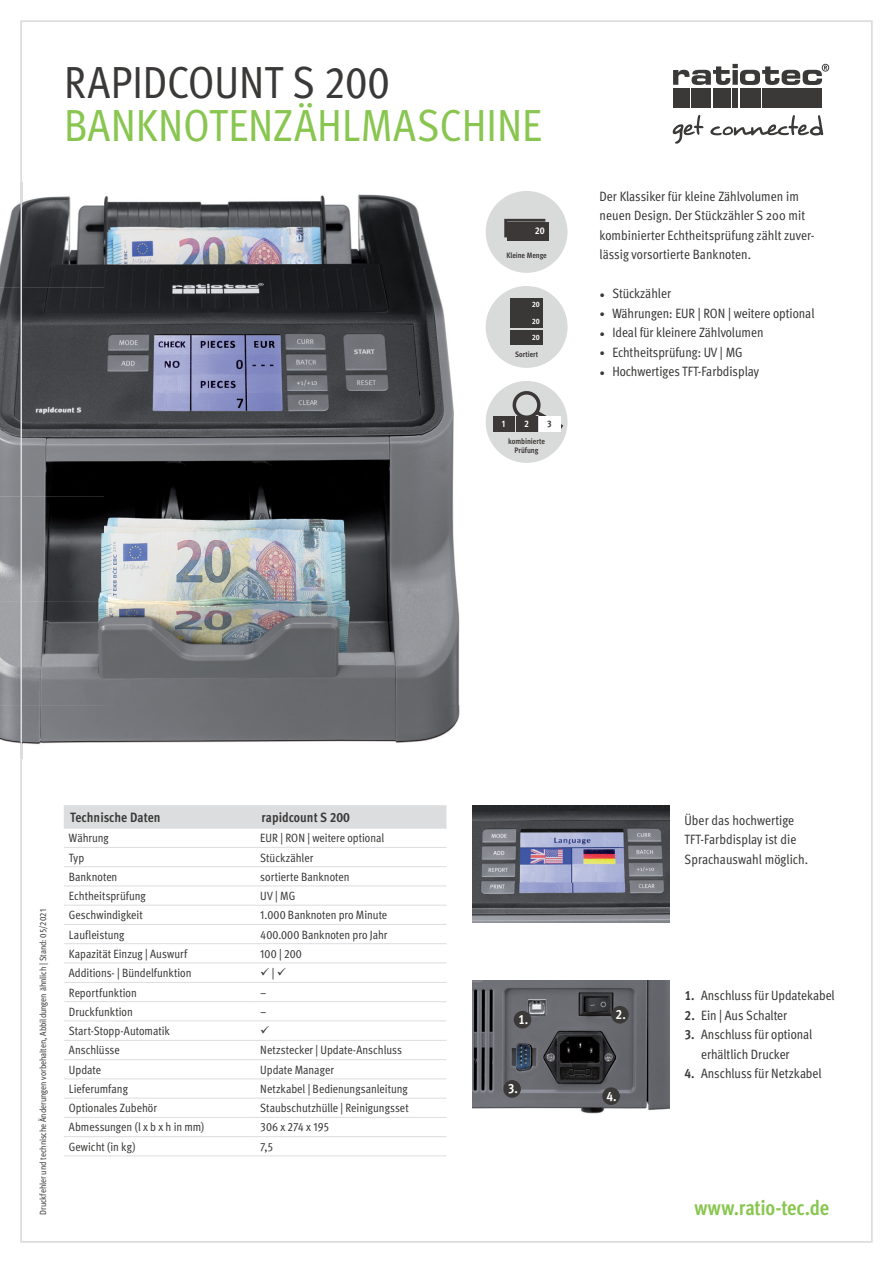
<style>
.page{position:relative;width:893px;height:1263px;background:#fff}
.page>*{position:absolute;margin:0;border:0;box-sizing:border-box;transform-origin:0 0}
.t1{font:condensed 45px "Meta Pro";color:#89c650}
.t2{font:condensed 45px "Meta Pro";letter-spacing:.005em;color:#3a3938}
.t3{font:700 condensed 21px "Meta Pro";letter-spacing:-.015em;color:#89c650}
.t4{font:condensed 13.5px/19.5px "Meta Pro";color:#3a3938}
.t5{font:700 condensed 13.5px "Meta Pro";letter-spacing:.005em;color:#3a3938}
.t6{font:700 condensed 13.5px "Meta Pro";color:#fff}
.t7{font:condensed 12px "Meta Pro";color:#3a3938}
.t8{font:700 condensed 9.75px "Meta Pro";color:#fff}
.t9{font:700 condensed 9.45px "Meta Pro";color:#fff}
.t10{font:700 condensed 9.45px "Meta Pro";color:#3b3837}
.t11{font:condensed 9px "Meta Pro";color:#3a3938}
.t12{font:700 condensed 7.95px/8.9px "Meta Pro";color:#3b3837;text-align:center}
.t13{font:700 condensed 7.8px "Meta Pro";letter-spacing:-.005em;color:#3b3837}
.t14{font:700 condensed 7.8px "Meta Pro";color:#3a3737}
.t15{font:700 condensed 7.8px/16.2px "Meta Pro";color:#fff;text-align:justify}
.s1{font-weight:700}
</style>
<div class="page">
<div style="left:673px;top:88px;width:16px;height:19px;background:#3a3938"></div>
<div style="left:692px;top:88px;width:19px;height:19px;background:#3a3938"></div>
<div style="left:762px;top:88px;width:60px;height:19px;background:#3a3938"></div>
<div style="left:713px;top:88px;width:17px;height:19px;background:#3a3938"></div>
<div style="left:732px;top:88px;width:6px;height:19px;background:#3a3938"></div>
<div style="left:740px;top:88px;width:20px;height:19px;background:#3a3938"></div>
<svg style="left:673px;top:64px;width:156px;height:21px"></svg>
<svg style="left:673px;top:115px;width:30px;height:29px"></svg>
<svg style="left:710px;top:115px;width:113px;height:21px"></svg>
<img style="left:0;top:183px;width:460px;height:575px">
<div style="left:486px;top:191px;width:82px;height:82px;background:#d9dbda;border-radius:50%"></div>
<div style="left:508px;top:222px;width:41px;height:19px;background:#3b3837"></div>
<svg style="left:504px;top:219px;width:41px;height:18px"></svg>
<div style="left:486px;top:381px;width:82px;height:82px;background:#d9dbda;border-radius:50%"></div>
<svg style="left:512px;top:388px;width:55px;height:44px"></svg>
<div style="left:539px;top:416px;width:21px;height:16px;background:#fff"></div>
<div style="left:516px;top:416px;width:21px;height:16px;background:#3b3837"></div>
<div style="left:493px;top:416px;width:21px;height:16px;background:#3b3837"></div>
<div style="left:486px;top:286px;width:82px;height:82px;background:#d9dbda;border-radius:50%"></div>
<div style="left:510px;top:298px;width:33px;height:14px;background:#3a3737"></div>
<div style="left:510px;top:313px;width:33px;height:15px;background:#3a3737"></div>
<div style="left:510px;top:330px;width:33px;height:14px;background:#3a3737"></div>
<img style="left:472px;top:805px;width:198px;height:117px">
<img style="left:472px;top:981px;width:198px;height:133px">
<div style="left:514px;top:1011px;width:17px;height:17px;background:#3a3938;border-radius:50%"></div>
<svg style="left:611px;top:1006px;width:18px;height:17px"></svg>
<div style="left:503px;top:1080px;width:18px;height:18px;background:#3a3938;border-radius:50%"></div>
<div style="left:602px;top:1087px;width:18px;height:18px;background:#3a3938;border-radius:50%"></div>
<div style="left:64px;top:805px;width:382px;height:23px;background:#dcdddf"></div>
<hr style="left:64px;top:828px;width:191px;height:1px;background:#dcdddf">
<hr style="left:255px;top:828px;width:191px;height:1px;background:#dcdddf">
<hr style="left:64px;top:1155px;width:191px;height:1px;background:#dcdddf">
<hr style="left:255px;top:1155px;width:191px;height:1px;background:#dcdddf">
<hr style="left:64px;top:847px;width:191px;height:1px;background:#dcdddf">
<hr style="left:255px;top:847px;width:191px;height:1px;background:#dcdddf">
<hr style="left:64px;top:886px;width:191px;height:1px;background:#dcdddf">
<hr style="left:255px;top:886px;width:191px;height:1px;background:#dcdddf">
<hr style="left:64px;top:963px;width:191px;height:1px;background:#dcdddf">
<hr style="left:255px;top:963px;width:191px;height:1px;background:#dcdddf">
<hr style="left:64px;top:1001px;width:191px;height:1px;background:#dcdddf">
<hr style="left:255px;top:1001px;width:191px;height:1px;background:#dcdddf">
<hr style="left:64px;top:1040px;width:191px;height:1px;background:#dcdddf">
<hr style="left:255px;top:1040px;width:191px;height:1px;background:#dcdddf">
<hr style="left:64px;top:1078px;width:191px;height:1px;background:#dcdddf">
<hr style="left:255px;top:1078px;width:191px;height:1px;background:#dcdddf">
<hr style="left:64px;top:1117px;width:191px;height:1px;background:#dcdddf">
<hr style="left:255px;top:1117px;width:191px;height:1px;background:#dcdddf">
<hr style="left:64px;top:866px;width:191px;height:1px;background:#dcdddf">
<hr style="left:255px;top:866px;width:191px;height:1px;background:#dcdddf">
<hr style="left:64px;top:905px;width:191px;height:1px;background:#dcdddf">
<hr style="left:255px;top:905px;width:191px;height:1px;background:#dcdddf">
<hr style="left:64px;top:924px;width:191px;height:1px;background:#dcdddf">
<hr style="left:255px;top:924px;width:191px;height:1px;background:#dcdddf">
<hr style="left:64px;top:943px;width:191px;height:1px;background:#dcdddf">
<hr style="left:255px;top:943px;width:191px;height:1px;background:#dcdddf">
<hr style="left:64px;top:982px;width:191px;height:1px;background:#dcdddf">
<hr style="left:255px;top:982px;width:191px;height:1px;background:#dcdddf">
<hr style="left:64px;top:1021px;width:191px;height:1px;background:#dcdddf">
<hr style="left:255px;top:1021px;width:191px;height:1px;background:#dcdddf">
<hr style="left:64px;top:1059px;width:191px;height:1px;background:#dcdddf">
<hr style="left:255px;top:1059px;width:191px;height:1px;background:#dcdddf">
<hr style="left:64px;top:1098px;width:191px;height:1px;background:#dcdddf">
<hr style="left:255px;top:1098px;width:191px;height:1px;background:#dcdddf">
<hr style="left:64px;top:1136px;width:191px;height:1px;background:#dcdddf">
<hr style="left:255px;top:1136px;width:191px;height:1px;background:#dcdddf">
<h1 class="t2" style="left:64px;top:48px;width:327px">RAPIDCOUNT S 200</h1>
<h1 class="t1" style="left:64px;top:92px;width:479px">BANKNOTENZÄHLMASCHINE</h1>
<p class="t8" style="left:535px;top:223px;width:11px">20</p>
<p class="t13" style="left:506px;top:249px;width:42px">Kleine Menge</p>
<p class="t15" style="left:532px;top:296px;width:9px">20<br>20<br>20</p>
<p class="t14" style="left:515px;top:348px;width:24px">Sortiert</p>
<p class="t9" style="left:502px;top:417px;width:5px">1</p>
<p class="t9" style="left:524px;top:417px;width:6px">2</p>
<p class="t10" style="left:547px;top:417px;width:6px">3</p>
<p class="t12" style="left:508px;top:436px;width:38px">kombinierte<br>Prüfung</p>
<p class="t4" style="left:600px;top:185px;width:216px">Der Klassiker für kleine Zählvolumen im neuen Design. Der Stückzähler S 200 mit kombinierter Echtheitsprüfung zählt zuver&shy;lässig vorsortierte Banknoten.</p>
<p class="t4" style="left:600px;top:283px;width:73px">• Stückzähler</p>
<p class="t4" style="left:600px;top:302px;width:216px">• Währungen: EUR | RON | weitere optional</p>
<p class="t4" style="left:600px;top:322px;width:165px">• Ideal für kleinere Zählvolumen</p>
<p class="t4" style="left:600px;top:341px;width:144px">• Echtheitsprüfung: UV | MG</p>
<p class="t4" style="left:600px;top:361px;width:161px">• Hochwertiges TFT-Farbdisplay</p>
<p class="t11" style="left:36px;top:1215px;width:307px;rotate:-90deg">Druckfehler und technische Änderungen vorbehalten, Abbildungen ähnlich | Stand: 05/2021</p>
<p class="t5" style="left:70px;top:807px;width:92px">Technische Daten</p>
<p class="t5" style="left:261px;top:807px;width:90px">rapidcount S 200</p>
<p class="t7" style="left:69px;top:829px;width:41px">Währung</p>
<p class="t7" style="left:260px;top:829px;width:126px">EUR | RON | weitere optional</p>
<p class="t7" style="left:69px;top:848px;width:17px">Typ</p>
<p class="t7" style="left:260px;top:848px;width:54px">Stückzähler</p>
<p class="t7" style="left:69px;top:868px;width:50px">Banknoten</p>
<p class="t7" style="left:260px;top:868px;width:91px">sortierte Banknoten</p>
<p class="t7" style="left:69px;top:887px;width:78px">Echtheitsprüfung</p>
<p class="t7" style="left:260px;top:887px;width:37px">UV | MG</p>
<p class="t7" style="left:69px;top:906px;width:75px">Geschwindigkeit</p>
<p class="t7" style="left:260px;top:906px;width:129px">1.000 Banknoten pro Minute</p>
<p class="t7" style="left:69px;top:925px;width:57px">Laufleistung</p>
<p class="t7" style="left:260px;top:925px;width:129px">400.000 Banknoten pro Jahr</p>
<p class="t7" style="left:69px;top:945px;width:120px">Kapazität Einzug | Auswurf</p>
<p class="t7" style="left:260px;top:945px;width:43px">100 | 200</p>
<p class="t7" style="left:69px;top:964px;width:124px">Additions- | Bündelfunktion</p>
<p class="t7" style="left:260px;top:964px;width:28px">✓ | ✓</p>
<p class="t7" style="left:69px;top:983px;width:69px">Reportfunktion</p>
<p class="t7" style="left:260px;top:983px;width:8px">–</p>
<p class="t7" style="left:69px;top:1002px;width:65px">Druckfunktion</p>
<p class="t7" style="left:260px;top:1002px;width:8px">–</p>
<p class="t7" style="left:69px;top:1022px;width:102px">Start-Stopp-Automatik</p>
<p class="t7" style="left:69px;top:1041px;width:53px">Anschlüsse</p>
<p class="t7" style="left:260px;top:1041px;width:143px">Netzstecker | Update-Anschluss</p>
<p class="t7" style="left:69px;top:1060px;width:34px">Update</p>
<p class="t7" style="left:260px;top:1060px;width:75px">Update Manager</p>
<p class="t7" style="left:69px;top:1080px;width:61px">Lieferumfang</p>
<p class="t7" style="left:260px;top:1080px;width:149px">Netzkabel | Bedienungsanleitung</p>
<p class="t7" style="left:69px;top:1099px;width:90px">Optionales Zubehör</p>
<p class="t7" style="left:260px;top:1099px;width:150px">Staubschutzhülle | Reinigungsset</p>
<p class="t7" style="left:69px;top:1118px;width:137px">Abmessungen (l x b x h in mm)</p>
<p class="t7" style="left:260px;top:1118px;width:70px">306 x 274 x 195</p>
<p class="t7" style="left:69px;top:1137px;width:68px">Gewicht (in kg)</p>
<p class="t7" style="left:260px;top:1137px;width:15px">7,5</p>
<p class="t6" style="left:518px;top:1009px;width:12px">1.</p>
<p class="t6" style="left:508px;top:1078px;width:12px">3.</p>
<p class="t6" style="left:616px;top:1004px;width:12px">2.</p>
<p class="t6" style="left:606px;top:1086px;width:12px">4.</p>
<p class="t4" style="left:685px;top:809px;width:125px">Über das hochwertige<br>TFT-Farbdisplay ist die<br>Sprachauswahl möglich.</p>
<p class="t4" style="left:685px;top:985px;width:152px"><span class="s1">1.</span> Anschluss für Updatekabel</p>
<p class="t4" style="left:685px;top:1004px;width:104px"><span class="s1">2.</span> Ein | Aus Schalter</p>
<p class="t4" style="left:685px;top:1024px;width:129px;text-align:center"><span class="s1">3.</span> Anschluss für optional erhältlich Drucker</p>
<p class="t4" style="left:685px;top:1063px;width:138px"><span class="s1">4.</span> Anschluss für Netzkabel</p>
<h2 class="t3" style="left:694px;top:1191px;width:136px">www.ratio-tec.de</h2>
</div>
